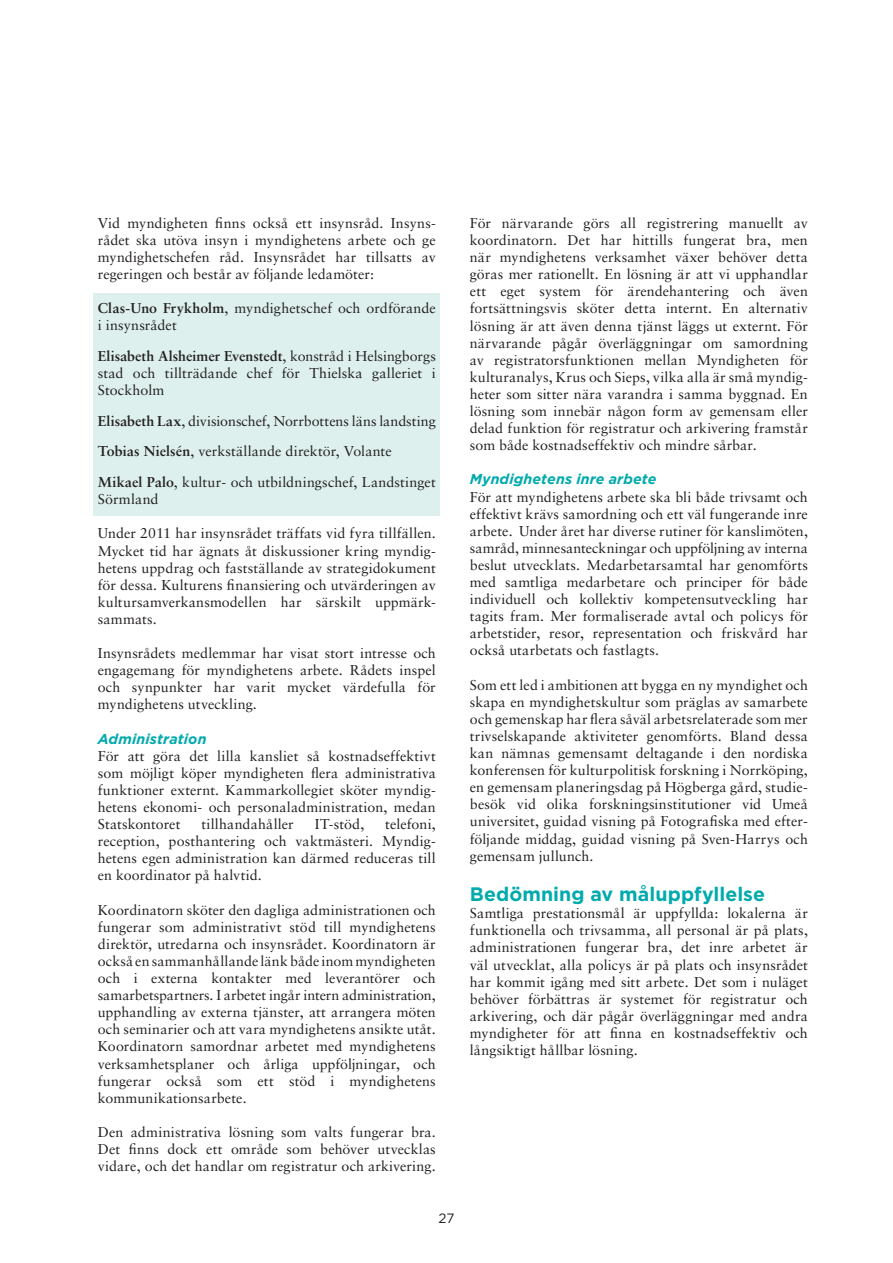
<style>
.page{position:relative;width:893px;height:1263px;background:#fff}
.page>*{position:absolute;margin:0;border:0;box-sizing:border-box;transform-origin:0 0}
.t1{font:700 19.5px "Gotham";letter-spacing:.005em;color:#00aaad}
.t2{font:14.25px/17.1px "Sabon";letter-spacing:.01em;color:#231f20;text-align:justify}
.t3{font:italic 700 14.25px "Gotham";letter-spacing:.01em;color:#00aaad}
.t4{font:13.5px "Gotham";color:#231f20}
.s1{font-family:"Sabon Bold Os F"}
</style>
<div class="page">
<div style="left:94px;top:293px;width:346px;height:223px;background:#ddf0ed"></div>
<p class="t2" style="left:98px;top:214px;width:339px">Vid myndigheten finns också ett insynsråd. Insyns&shy;rådet ska utöva insyn i myndighetens arbete och ge myndighetschefen råd. Insynsrådet har tillsatts av regeringen och består av följande ledamöter:</p>
<p class="t2" style="left:98px;top:300px;width:340px"><span class="s1">Clas-Uno Frykholm</span>, myndighetschef och ordförande i insynsrådet</p>
<p class="t2" style="left:98px;top:347px;width:340px"><span class="s1">Elisabeth Alsheimer Evenstedt</span>, konstråd i Helsingborgs stad och tillträdande chef för Thielska galleriet i Stockholm</p>
<p class="t2" style="left:98px;top:412px;width:339px"><span class="s1">Elisabeth Lax</span>, divisionschef, Norrbottens läns landsting</p>
<p class="t2" style="left:98px;top:443px;width:295px"><span class="s1">Tobias Nielsén</span>, verkställande direktör, Volante</p>
<p class="t2" style="left:98px;top:473px;width:340px"><span class="s1">Mikael Palo</span>, kultur- och utbildningschef, Landstinget<br>Sörmland</p>
<p class="t2" style="left:98px;top:525px;width:340px">Under 2011 har insynsrådet träffats vid fyra tillfällen.<br>Mycket tid har ägnats åt diskussioner kring myndig&shy;hetens uppdrag och fastställande av strategidokument för dessa. Kulturens finansiering och utvärderingen av kultursamverkansmodellen har särskilt uppmärk&shy;sammats.</p>
<p class="t2" style="left:98px;top:644px;width:340px">Insynsrådets medlemmar har visat stort intresse och engagemang för myndighetens arbete. Rådets inspel och synpunkter har varit mycket värdefulla för myndighetens utveckling.</p>
<p class="t3" style="left:98px;top:729px;width:110px">Administration</p>
<p class="t2" style="left:98px;top:747px;width:340px">För att göra det lilla kansliet så kostnadseffektivt som möjligt köper myndigheten flera administrativa funktioner externt. Kammarkollegiet sköter myndig&shy;hetens ekonomi- och personaladministration, medan Statskontoret</p>
<p class="t2" style="left:98px;top:815px;width:339px;text-indent:287px">telefoni, reception, posthantering och vaktmästeri. Myndig&shy;hetens egen administration kan därmed reduceras till en koordinator på halvtid.</p>
<p class="t2" style="left:98px;top:901px;width:340px">Koordinatorn sköter den dagliga administrationen och fungerar som administrativt stöd till myndighetens direktör, utredarna och insynsrådet. Koordinatorn är också en sammanhållande länk både inom myndigheten och i externa kontakter med leverantörer och samarbetspartners. I arbetet ingår intern administration, upphandling av externa tjänster, att arrangera möten och seminarier och att vara myndighetens ansikte utåt.<br>Koordinatorn samordnar arbetet med myndighetens verksamhetsplaner och årliga uppföljningar, och fungerar också som ett stöd i myndighetens kommunikationsarbete.</p>
<p class="t2" style="left:98px;top:1123px;width:340px">Den administrativa lösning som valts fungerar bra.<br>Det finns dock ett område som behöver utvecklas vidare, och det handlar om registratur och arkivering.</p>
<p class="t2" style="left:201px;top:815px;width:94px">tillhandahåller</p>
<p class="t2" style="left:315px;top:815px;width:51px">IT-stöd,</p>
<p class="t4" style="left:438px;top:1209px;width:18px">27</p>
<p class="t2" style="left:470px;top:214px;width:340px">För närvarande görs all registrering manuellt av koordinatorn. Det har hittills fungerat bra, men när myndighetens verksamhet växer behöver detta göras mer rationellt. En lösning är att vi upphandlar ett eget system för ärendehantering och även fortsättningsvis sköter detta internt. En alternativ lösning är att även denna tjänst läggs ut externt. För närvarande pågår överläggningar om samordning av registratorsfunktionen mellan Myndigheten för kulturanalys, Krus och Sieps, vilka alla är små myndig&shy;heter som sitter nära varandra i samma byggnad. En lösning som innebär någon form av gemensam eller delad funktion för registratur och arkivering framstår som både kostnadseffektiv och mindre sårbar.</p>
<p class="t3" style="left:470px;top:470px;width:188px">Myndighetens inre arbete</p>
<p class="t2" style="left:470px;top:488px;width:340px">För att myndighetens arbete ska bli både trivsamt och effektivt krävs samordning och ett väl fungerande inre arbete. Under året har diverse rutiner för kanslimöten, samråd, minnesanteckningar och uppföljning av interna beslut utvecklats. Medarbetarsamtal har genomförts med samtliga medarbetare och principer för både individuell och kollektiv kompetensutveckling har tagits fram. Mer formaliserade avtal och policys för arbetstider, resor, representation och friskvård har också utarbetats och fastlagts.</p>
<p class="t2" style="left:470px;top:676px;width:340px">Som ett led i ambitionen att bygga en ny myndighet och skapa en myndighetskultur som präglas av samarbete och gemenskap har flera såväl arbetsrelaterade som mer trivselskapande aktiviteter genomförts. Bland dessa kan nämnas gemensamt deltagande i den nordiska konferensen för kulturpolitisk forskning i Norrköping, en gemensam planeringsdag på Högberga gård, studie&shy;besök vid olika forskningsinstitutioner vid Umeå universitet, guidad visning på Fotografiska med efter&shy;följande middag, guidad visning på Sven-Harrys och gemensam jullunch.</p>
<p class="t1" style="left:470px;top:881px;width:297px">Bedömning av måluppfyllelse</p>
<p class="t2" style="left:470px;top:905px;width:340px">Samtliga prestationsmål är uppfyllda: lokalerna är funktionella och trivsamma, all personal är på plats, administrationen fungerar bra, det inre arbetet är väl utvecklat, alla policys är på plats och insynsrådet har kommit igång med sitt arbete. Det som i nuläget behöver förbättras är systemet för registratur och arkivering, och där pågår överläggningar med andra myndigheter för att finna en kostnadseffektiv och långsiktigt hållbar lösning.</p>
</div>
